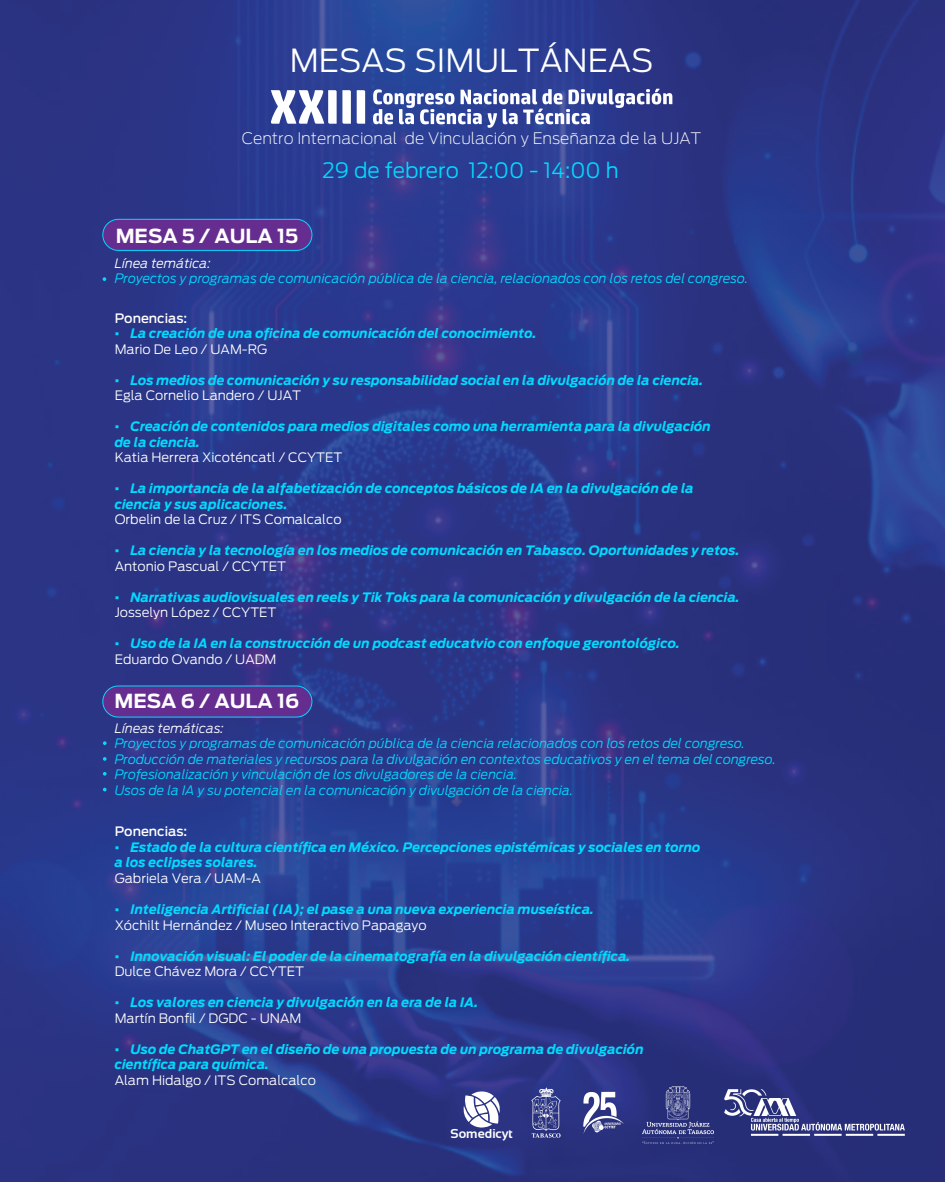
<style>
.page{position:relative;width:945px;height:1182px;background:#fff}
.page>*{position:absolute;margin:0;border:0;box-sizing:border-box;transform-origin:0 0}
.t1{font:300 31.59px "Antenna";color:#fff}
.t2{font:300 21px "Antenna";color:#00dbff}
.t3{font:700 19.25px "Antenna";color:#fff}
.t4{font:200 15.75px "Antenna";color:#fff}
.t5{font:italic 700 12.95px/15.5px "Antenna";color:#00dbff}
.t6{font:italic 300 12.95px/15.5px "Antenna";color:#00dbff}
.t7{font:300 12.95px "Antenna";color:#fff}
.t8{font:italic 300 12.95px "Antenna";color:#fff}
.t9{font:500 12.95px "Antenna";color:#fff}
.t10{font:700 12.95px "Sansation";color:#fff}
.s1{font-family:"Times New Roman";font-weight:400;font-style:normal}
.s2{font-weight:300;font-style:normal;color:#fff}
</style>
<div class="page">
<img style="left:0;top:1px;width:945px;height:1180px">
<img style="left:578px;top:1085px;width:49px;height:54px">
<img style="left:522px;top:1081px;width:48px;height:62px">
<img style="left:725px;top:1089px;width:180px;height:46px">
<img style="left:642px;top:1086px;width:71px;height:56px">
<svg style="left:463px;top:1089px;width:37px;height:38px"></svg>
<svg style="left:271px;top:90px;width:94px;height:34px"></svg>
<svg style="left:373px;top:89px;width:299px;height:39px"></svg>
<div style="left:103px;top:686px;width:209px;height:31px;background:#662d91;border-radius:16px"></div>
<div style="left:102px;top:685px;width:210px;height:32px;border:1px solid #00dbff;border-radius:16px"></div>
<div style="left:103px;top:219px;width:209px;height:31px;background:#662d91;border-radius:16px"></div>
<div style="left:102px;top:219px;width:210px;height:32px;border:1px solid #00dbff;border-radius:16px"></div>
<svg style="left:103px;top:277px;width:3px;height:4px"></svg>
<svg style="left:103px;top:741px;width:4px;height:4px"></svg>
<svg style="left:103px;top:757px;width:4px;height:3px"></svg>
<svg style="left:103px;top:771px;width:4px;height:4px"></svg>
<svg style="left:103px;top:787px;width:4px;height:4px"></svg>
<h1 class="t1" style="left:290px;top:41px;width:365px">MESAS SIMULTÁNEAS</h1>
<p class="t4" style="left:242px;top:129px;width:461px">Centro Internacional de Vinculación y Enseñanza de la UJAT</p>
<h3 class="t3" style="left:116px;top:224px;width:184px">MESA 5 / AULA 15</h3>
<h2 class="t2" style="left:323px;top:158px;width:297px">29 de febrero 12:00 - 14:00 h</h2>
<p class="t8" style="left:115px;top:255px;width:98px">Línea temática:</p>
<p class="t6" style="left:115px;top:271px;width:635px">Proyectos y programas de comunicación pública de la ciencia, relacionados con los retos del congreso.</p>
<p class="t9" style="left:115px;top:310px;width:74px">Ponencias:</p>
<p class="t5" style="left:115px;top:325px;width:423px"><span class="s1">▪</span> La creación de una oficina de comunicación del conocimiento.<br><span class="s2">Mario De Leo / UAM-RG</span></p>
<p class="t5" style="left:115px;top:372px;width:590px"><span class="s1">▪</span> Los medios de comunicación y su responsabilidad social en la divulgación de la ciencia.<br><span class="s2">Egla Cornelio Landero / UJAT</span></p>
<p class="t5" style="left:115px;top:418px;width:598px"><span class="s1">▪</span> Creación de contenidos para medios digitales como una herramienta para la divulgación de la ciencia.</p>
<p class="t7" style="left:115px;top:449px;width:229px">Katia Herrera Xicoténcatl / CCYTET</p>
<p class="t5" style="left:115px;top:480px;width:581px"><span class="s1">▪</span> La importancia de la alfabetización de conceptos básicos de IA en la divulgación de la ciencia y sus aplicaciones.</p>
<p class="t7" style="left:115px;top:511px;width:228px">Orbelin de la Cruz / ITS Comalcalco</p>
<p class="t5" style="left:115px;top:542px;width:626px"><span class="s1">▪</span> La ciencia y la tecnología en los medios de comunicación en Tabasco. Oportunidades y retos.<br><span class="s2">Antonio Pascual / CCYTET</span></p>
<p class="t5" style="left:115px;top:589px;width:627px"><span class="s1">▪</span> Narrativas audiovisuales en reels y Tik Toks para la comunicación y divulgación de la ciencia.<br><span class="s2">Josselyn López / CCYTET</span></p>
<p class="t5" style="left:115px;top:635px;width:567px"><span class="s1">▪</span> Uso de la IA en la construcción de un podcast educatvio con enfoque gerontológico.<br><span class="s2">Eduardo Ovando / UADM</span></p>
<h3 class="t3" style="left:115px;top:689px;width:186px">MESA 6 / AULA 16</h3>
<p class="t8" style="left:115px;top:720px;width:111px">Líneas temáticas:</p>
<p class="t6" style="left:115px;top:735px;width:663px">Proyectos y programas de comunicación pública de la ciencia relacionados con los retos del congreso.<br>Producción de materiales y recursos para la divulgación en contextos educativos y en el tema del congreso.<br>Profesionalización y vinculación de los divulgadores de la ciencia.<br>Usos de la IA y su potencial en la comunicación y divulgación de la ciencia.</p>
<p class="t9" style="left:115px;top:823px;width:74px">Ponencias:</p>
<p class="t5" style="left:115px;top:839px;width:587px"><span class="s1">▪</span> Estado de la cultura científica en México. Percepciones epistémicas y sociales en torno a los eclipses solares.</p>
<p class="t7" style="left:115px;top:870px;width:148px">Gabriela Vera / UAM-A</p>
<p class="t5" style="left:115px;top:901px;width:481px"><span class="s1">▪</span> Inteligencia Artificial (IA); el pase a una nueva experiencia museística.<br><span class="s2">Xóchilt Hernández / Museo Interactivo Papagayo</span></p>
<p class="t5" style="left:115px;top:948px;width:517px"><span class="s1">▪</span> Innovación visual: El poder de la cinematografía en la divulgación científica.<br><span class="s2">Dulce Chávez Mora / CCYTET</span></p>
<p class="t5" style="left:115px;top:994px;width:365px"><span class="s1">▪</span> Los valores en ciencia y divulgación en la era de la IA.<br><span class="s2">Martín Bonfil / DGDC - UNAM</span></p>
<p class="t5" style="left:115px;top:1041px;width:531px"><span class="s1">▪</span> Uso de ChatGPT en el diseño de una propuesta de un programa de divulgación científica para química.</p>
<p class="t7" style="left:115px;top:1071px;width:203px">Alam Hidalgo / ITS Comalcalco</p>
<p class="t10" style="left:451px;top:1126px;width:64px">Somedicyt</p>
</div>
